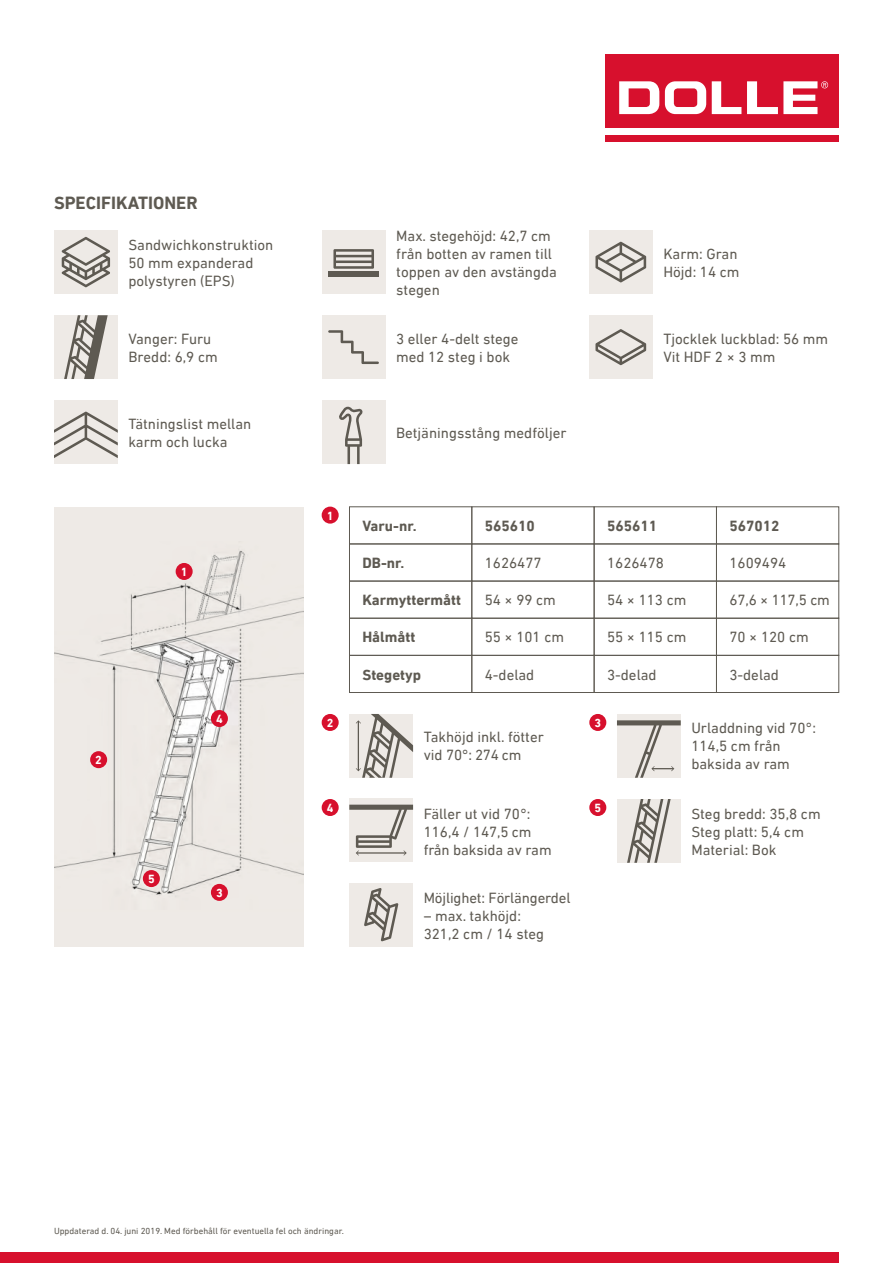
<style>
.page{position:relative;width:893px;height:1263px;background:#fff}
.page>*{position:absolute;margin:0;border:0;box-sizing:border-box;transform-origin:0 0}
.t1{font:700 18px "DIN Next LT Pro";color:#5e5a52}
.t2{font:15px/18px "DIN Next LT Pro";color:#5e5a52}
.t3{font:700 15px "DIN Next LT Pro";color:#5e5a52}
.t4{font:700 12px "DIN Next LT Pro";color:#fff}
.t5{font:9px "DIN Next LT Pro";color:#5e5a52}
</style>
<div class="page">
<div style="left:349px;top:883px;width:64px;height:63px;background:#eeeae6"></div>
<svg style="left:364px;top:888px;width:34px;height:53px"></svg>
<div style="left:54px;top:400px;width:64px;height:64px;background:#eeeae6"></div>
<svg style="left:54px;top:412px;width:64px;height:46px"></svg>
<div style="left:617px;top:799px;width:64px;height:64px;background:#eeeae6"></div>
<svg style="left:627px;top:799px;width:44px;height:64px"></svg>
<div style="left:617px;top:714px;width:64px;height:64px;background:#eeeae6"></div>
<svg style="left:617px;top:720px;width:64px;height:58px"></svg>
<div style="left:349px;top:798px;width:64px;height:64px;background:#eeeae6"></div>
<svg style="left:349px;top:805px;width:64px;height:50px"></svg>
<div style="left:349px;top:714px;width:64px;height:64px;background:#eeeae6"></div>
<svg style="left:356px;top:714px;width:57px;height:64px"></svg>
<div style="left:54px;top:315px;width:64px;height:64px;background:#eeeae6"></div>
<svg style="left:64px;top:315px;width:44px;height:64px"></svg>
<div style="left:322px;top:315px;width:63px;height:64px;background:#eeeae6"></div>
<svg style="left:328px;top:330px;width:51px;height:34px"></svg>
<div style="left:589px;top:230px;width:64px;height:64px;background:#eeeae6"></div>
<svg style="left:595px;top:242px;width:51px;height:40px"></svg>
<div style="left:322px;top:230px;width:64px;height:64px;background:#eeeae6"></div>
<div style="left:328px;top:271px;width:51px;height:5px;background:#5e5a52"></div>
<svg style="left:333px;top:249px;width:41px;height:20px"></svg>
<div style="left:54px;top:230px;width:64px;height:64px;background:#eeeae6"></div>
<svg style="left:62px;top:237px;width:48px;height:50px"></svg>
<div style="left:349px;top:507px;width:123px;height:37px;border:1px solid #5e5a52"></div>
<div style="left:349px;top:618px;width:123px;height:37px;border:1px solid #5e5a52"></div>
<div style="left:349px;top:655px;width:123px;height:38px;border:1px solid #5e5a52"></div>
<div style="left:349px;top:544px;width:123px;height:37px;border:1px solid #5e5a52"></div>
<div style="left:349px;top:581px;width:123px;height:37px;border:1px solid #5e5a52"></div>
<div style="left:594px;top:507px;width:123px;height:37px;border:1px solid #5e5a52"></div>
<div style="left:594px;top:618px;width:123px;height:37px;border:1px solid #5e5a52"></div>
<div style="left:594px;top:655px;width:123px;height:38px;border:1px solid #5e5a52"></div>
<div style="left:594px;top:544px;width:123px;height:37px;border:1px solid #5e5a52"></div>
<div style="left:594px;top:581px;width:123px;height:37px;border:1px solid #5e5a52"></div>
<div style="left:472px;top:507px;width:122px;height:37px;border:1px solid #5e5a52"></div>
<div style="left:472px;top:618px;width:122px;height:37px;border:1px solid #5e5a52"></div>
<div style="left:472px;top:655px;width:122px;height:38px;border:1px solid #5e5a52"></div>
<div style="left:472px;top:544px;width:122px;height:37px;border:1px solid #5e5a52"></div>
<div style="left:472px;top:581px;width:122px;height:37px;border:1px solid #5e5a52"></div>
<div style="left:716px;top:507px;width:123px;height:37px;border:1px solid #5e5a52"></div>
<div style="left:716px;top:618px;width:123px;height:37px;border:1px solid #5e5a52"></div>
<div style="left:716px;top:655px;width:123px;height:38px;border:1px solid #5e5a52"></div>
<div style="left:716px;top:544px;width:123px;height:37px;border:1px solid #5e5a52"></div>
<div style="left:716px;top:581px;width:123px;height:37px;border:1px solid #5e5a52"></div>
<div style="left:322px;top:507px;width:17px;height:17px;background:#d7102d;border-radius:50%"></div>
<div style="left:322px;top:714px;width:17px;height:17px;background:#d7102d;border-radius:50%"></div>
<div style="left:322px;top:799px;width:17px;height:17px;background:#d7102d;border-radius:50%"></div>
<div style="left:589px;top:714px;width:17px;height:17px;background:#d7102d;border-radius:50%"></div>
<div style="left:589px;top:799px;width:17px;height:17px;background:#d7102d;border-radius:50%"></div>
<div style="left:589px;top:315px;width:64px;height:64px;background:#eeeae6"></div>
<svg style="left:595px;top:329px;width:51px;height:36px"></svg>
<div style="left:54px;top:507px;width:250px;height:439px;background:#eeeae6"></div>
<img style="left:54px;top:551px;width:250px;height:350px">
<div style="left:176px;top:563px;width:17px;height:17px;background:#d7102d;border-radius:50%"></div>
<div style="left:90px;top:751px;width:17px;height:17px;background:#d7102d;border-radius:50%"></div>
<div style="left:211px;top:710px;width:17px;height:17px;background:#d7102d;border-radius:50%"></div>
<div style="left:211px;top:884px;width:17px;height:17px;background:#d7102d;border-radius:50%"></div>
<div style="left:143px;top:870px;width:17px;height:17px;background:#d7102d;border-radius:50%"></div>
<div style="left:322px;top:400px;width:63px;height:64px;background:#eeeae6"></div>
<svg style="left:339px;top:407px;width:24px;height:57px"></svg>
<div style="left:605px;top:54px;width:234px;height:87px;background:#d7102d"></div>
<div style="left:605px;top:128px;width:234px;height:6px;background:#fff"></div>
<svg style="left:619px;top:81px;width:209px;height:33px"></svg>
<div style="left:0;top:1252px;width:839px;height:11px;background:#d7102d"></div>
<p class="t1" style="left:54px;top:192px;width:145px">SPECIFIKATIONER</p>
<p class="t2" style="left:128px;top:235px;width:146px">Sandwichkonstruktion<br>50 mm expanderad polystyren (EPS)</p>
<p class="t2" style="left:663px;top:244px;width:78px">Karm: Gran<br>Höjd: 14 cm</p>
<p class="t2" style="left:396px;top:227px;width:162px">Max. stegehöjd: 42,7 cm från botten av ramen till toppen av den avstängda stegen</p>
<p class="t2" style="left:128px;top:329px;width:91px">Vanger: Furu<br>Bredd: 6,9 cm</p>
<p class="t2" style="left:128px;top:414px;width:124px">Tätningslist mellan karm och lucka</p>
<p class="t4" style="left:181px;top:565px;width:8px">1</p>
<p class="t4" style="left:95px;top:753px;width:8px">2</p>
<p class="t4" style="left:148px;top:872px;width:8px">5</p>
<p class="t4" style="left:216px;top:712px;width:8px">4</p>
<p class="t4" style="left:216px;top:886px;width:8px">3</p>
<p class="t4" style="left:327px;top:508px;width:8px">1</p>
<p class="t4" style="left:327px;top:716px;width:8px">2</p>
<p class="t4" style="left:327px;top:801px;width:8px">4</p>
<p class="t2" style="left:396px;top:329px;width:124px">3 eller 4-delt stege med 12 steg i bok</p>
<p class="t2" style="left:396px;top:423px;width:172px">Betjäningsstång medföljer</p>
<p class="t2" style="left:663px;top:329px;width:166px">Tjocklek luckblad: 56 mm<br>Vit HDF 2 × 3 mm</p>
<p class="t3" style="left:362px;top:517px;width:56px">Varu-nr.</p>
<p class="t3" style="left:362px;top:554px;width:44px">DB-nr.</p>
<p class="t3" style="left:362px;top:591px;width:100px">Karmyttermått</p>
<p class="t3" style="left:362px;top:628px;width:54px">Hålmått</p>
<p class="t3" style="left:362px;top:666px;width:60px">Stegetyp</p>
<p class="t3" style="left:485px;top:517px;width:52px">565610</p>
<p class="t2" style="left:485px;top:554px;width:58px">1626477</p>
<p class="t2" style="left:485px;top:591px;width:73px">54 × 99 cm</p>
<p class="t2" style="left:485px;top:628px;width:81px">55 × 101 cm</p>
<p class="t2" style="left:485px;top:665px;width:51px">4-delad</p>
<p class="t2" style="left:424px;top:728px;width:122px">Takhöjd inkl. fötter vid 70°: 274 cm</p>
<p class="t2" style="left:424px;top:804px;width:129px">Fäller ut vid 70°:<br>116,4 / 147,5 cm från baksida av ram</p>
<p class="t2" style="left:424px;top:889px;width:148px">Möjlighet: Förlängerdel</p>
<p class="t2" style="left:424px;top:907px;width:122px">– max. takhöjd:<br>321,2 cm / 14 steg</p>
<p class="t3" style="left:607px;top:517px;width:52px">565611</p>
<p class="t2" style="left:607px;top:554px;width:58px">1626478</p>
<p class="t2" style="left:607px;top:591px;width:81px">54 × 113 cm</p>
<p class="t2" style="left:607px;top:628px;width:81px">55 × 115 cm</p>
<p class="t2" style="left:607px;top:665px;width:51px">3-delad</p>
<p class="t3" style="left:729px;top:517px;width:52px">567012</p>
<p class="t2" style="left:729px;top:554px;width:58px">1609494</p>
<p class="t2" style="left:729px;top:591px;width:102px">67,6 × 117,5 cm</p>
<p class="t2" style="left:729px;top:628px;width:81px">70 × 120 cm</p>
<p class="t2" style="left:729px;top:665px;width:51px">3-delad</p>
<p class="t4" style="left:594px;top:716px;width:8px">3</p>
<p class="t4" style="left:594px;top:801px;width:8px">5</p>
<p class="t2" style="left:691px;top:719px;width:126px">Urladdning vid 70°:<br>114,5 cm från baksida av ram</p>
<p class="t2" style="left:691px;top:804px;width:131px">Steg bredd: 35,8 cm<br>Steg platt: 5,4 cm<br>Material: Bok</p>
<p class="t5" style="left:54px;top:1226px;width:291px">Uppdaterad d. 04. juni 2019. Med förbehåll för eventuella fel och ändringar.</p>
</div>
